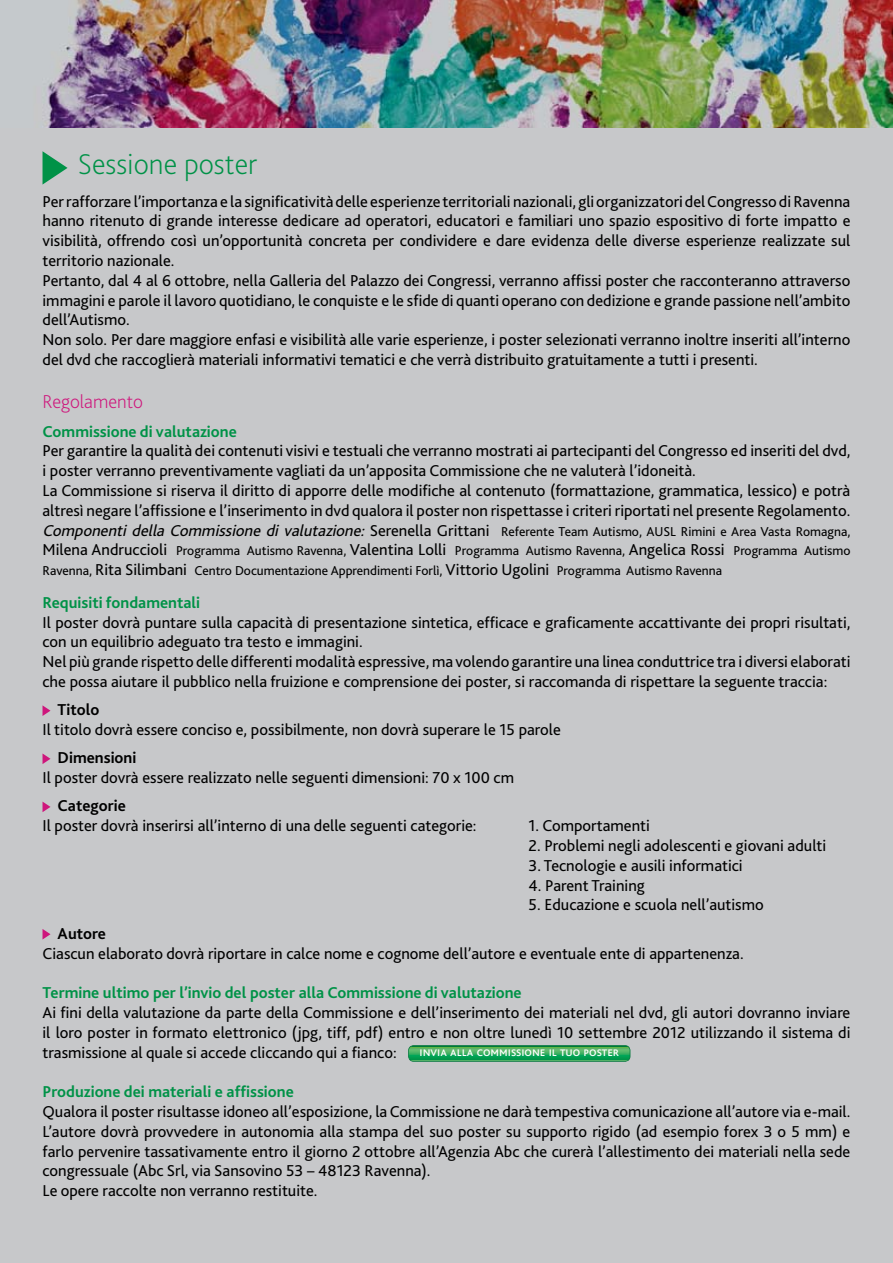
<style>
.page{position:relative;width:893px;height:1263px;background:#c7c8ca}
.page>*{position:absolute;margin:0;border:0;box-sizing:border-box;transform-origin:0 0}
.t1{font:200 30px "Bliss 2";color:#009247}
.t2{font:200 19.5px "Bliss 2";color:#ce167c}
.t3{font:16.5px/19.8px "Bliss 2";color:#000}
.t4{font:700 16.5px "Bliss 2";color:#009247}
.t5{font:700 16.5px "Bliss 2";color:#000}
.t6{font:13.5px/19.8px "Bliss 2";color:#000;text-align:justify}
.t7{font:13.5px "Bliss Caps";color:#fff}
.s1{font-style:italic;font-size:16.5px}
.s2{font-size:16.5px}
</style>
<div class="page">
<svg style="left:43px;top:151px;width:25px;height:33px"></svg>
<svg style="left:43px;top:705px;width:8px;height:11px"></svg>
<svg style="left:43px;top:754px;width:8px;height:10px"></svg>
<svg style="left:43px;top:802px;width:8px;height:10px"></svg>
<svg style="left:43px;top:929px;width:8px;height:10px"></svg>
<img style="left:46px;top:0;width:847px;height:128px">
<svg style="left:408px;top:1045px;width:222px;height:17px;background:#30a45a"></svg>
<h1 class="t1" style="left:78px;top:145px;width:181px">Sessione poster</h1>
<p class="t3" style="left:43px;top:191px;width:809px">Per rafforzare l’importanza e la significatività delle esperienze territoriali nazionali, gli organizzatori del Congresso di Ravenna hanno ritenuto di grande interesse dedicare ad operatori, educatori e familiari uno spazio espositivo di forte impatto e visibilità, offrendo così un’opportunità concreta per condividere e dare evidenza delle diverse esperienze realizzate sul territorio nazionale.<br>Pertanto, dal 4 al 6 ottobre, nella Galleria del Palazzo dei Congressi, verranno affissi poster che racconteranno attraverso immagini e parole il lavoro quotidiano, le conquiste e le sfide di quanti operano con dedizione e grande passione nell’ambito dell’Autismo.<br>Non solo. Per dare maggiore enfasi e visibilità alle varie esperienze, i poster selezionati verranno inoltre inseriti all’interno del dvd che raccoglierà materiali informativi tematici e che verrà distribuito gratuitamente a tutti i presenti.</p>
<p class="t2" style="left:43px;top:390px;width:102px">Regolamento</p>
<p class="t4" style="left:43px;top:421px;width:196px">Commissione di valutazione</p>
<p class="t3" style="left:43px;top:441px;width:809px">Per garantire la qualità dei contenuti visivi e testuali che verranno mostrati ai partecipanti del Congresso ed inseriti del dvd, i poster verranno preventivamente vagliati da un’apposita Commissione che ne valuterà l’idoneità.<br>La Commissione si riserva il diritto di apporre delle modifiche al contenuto (formattazione, grammatica, lessico) e potrà altresì negare l’affissione e l’inserimento in dvd qualora il poster non rispettasse i criteri riportati nel presente Regolamento.</p>
<p class="t6" style="left:43px;top:521px;width:809px"><span class="s1">Componenti della Commissione di valutazione:</span> <span class="s2">Serenella Grittani</span> Referente Team Autismo, AUSL Rimini e Area Vasta Romagna, <span class="s2">Milena Andruccioli</span> Programma Autismo Ravenna, <span class="s2">Valentina Lolli</span> Programma Autismo Ravenna, <span class="s2">Angelica Rossi</span> Programma Autismo Ravenna, <span class="s2">Rita Silimbani</span> Centro Documentazione Apprendimenti Forlì, <span class="s2">Vittorio Ugolini</span> Programma Autismo Ravenna</p>
<p class="t4" style="left:43px;top:592px;width:159px">Requisiti fondamentali</p>
<p class="t3" style="left:43px;top:612px;width:809px">Il poster dovrà puntare sulla capacità di presentazione sintetica, efficace e graficamente accattivante dei propri risultati, con un equilibrio adeguato tra testo e immagini.<br>Nel più grande rispetto delle differenti modalità espressive, ma volendo garantire una linea conduttrice tra i diversi elaborati che possa aiutare il pubblico nella fruizione e comprensione dei poster, si raccomanda di rispettare la seguente traccia:</p>
<p class="t5" style="left:58px;top:699px;width:43px">Titolo</p>
<p class="t3" style="left:43px;top:719px;width:520px">Il titolo dovrà essere conciso e, possibilmente, non dovrà superare le 15 parole</p>
<p class="t5" style="left:58px;top:748px;width:80px">Dimensioni</p>
<p class="t3" style="left:43px;top:767px;width:473px">Il poster dovrà essere realizzato nelle seguenti dimensioni: 70 x 100 cm</p>
<p class="t5" style="left:58px;top:796px;width:70px">Categorie</p>
<p class="t3" style="left:43px;top:815px;width:436px">Il poster dovrà inserirsi all’interno di una delle seguenti categorie:</p>
<p class="t3" style="left:529px;top:815px;width:123px">1. Comportamenti</p>
<p class="t3" style="left:529px;top:835px;width:299px">2. Problemi negli adolescenti e giovani adulti</p>
<p class="t3" style="left:529px;top:855px;width:216px">3. Tecnologie e ausili informatici</p>
<p class="t3" style="left:529px;top:875px;width:118px">4. Parent Training</p>
<p class="t3" style="left:529px;top:895px;width:237px">5. Educazione e scuola nell’autismo</p>
<p class="t5" style="left:58px;top:923px;width:50px">Autore</p>
<p class="t3" style="left:43px;top:943px;width:703px">Ciascun elaborato dovrà riportare in calce nome e cognome dell’autore e eventuale ente di appartenenza.</p>
<p class="t4" style="left:43px;top:982px;width:481px">Termine ultimo per l’invio del poster alla Commissione di valutazione</p>
<p class="t3" style="left:43px;top:1002px;width:809px;text-align:justify">Ai fini della valutazione da parte della Commissione e dell’inserimento dei materiali nel dvd, gli autori dovranno inviare il loro poster in formato elettronico (jpg, tiff, pdf) entro e non oltre lunedì 10 settembre 2012 utilizzando il sistema di trasmissione al quale si accede cliccando qui a fianco:</p>
<p class="t4" style="left:43px;top:1081px;width:253px">Produzione dei materiali e affissione</p>
<p class="t3" style="left:43px;top:1101px;width:809px">Qualora il poster risultasse idoneo all’esposizione, la Commissione ne darà tempestiva comunicazione all’autore via e-mail.<br>L’autore dovrà provvedere in autonomia alla stampa del suo poster su supporto rigido (ad esempio forex 3 o 5 mm) e farlo pervenire tassativamente entro il giorno 2 ottobre all’Agenzia Abc che curerà l’allestimento dei materiali nella sede congressuale (Abc Srl, via Sansovino 53 – 48123 Ravenna).<br>Le opere raccolte non verranno restituite.</p>
<p class="t7" style="left:419px;top:1045px;width:201px">invia alla commissione il tuo poster</p>
</div>
